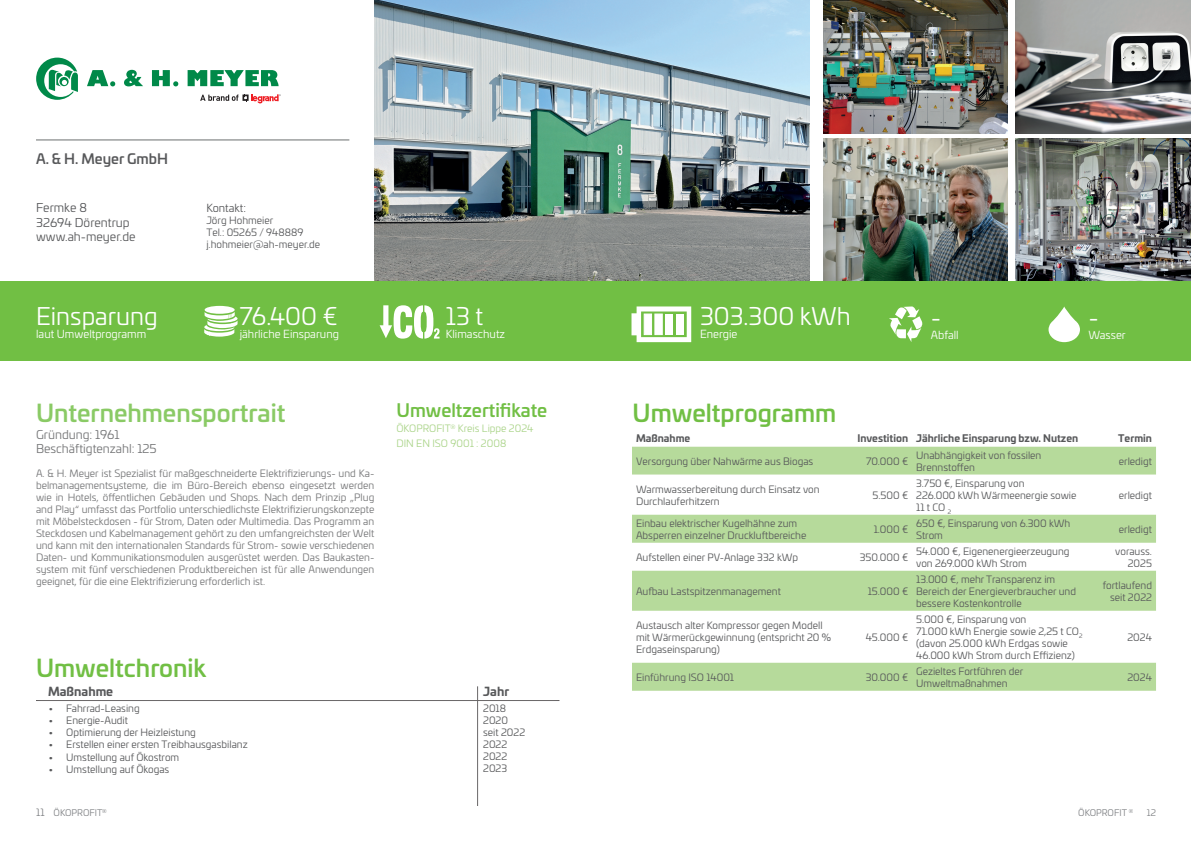
<style>
.page{position:relative;width:1191px;height:842px;background:#fff}
.page>*{position:absolute;margin:0;border:0;box-sizing:border-box;transform-origin:0 0}
.t1{font:500 24px "Univia Pro";color:#71bf44}
.t2{font:24px "Univia Pro";color:#fff}
.t3{font:500 18px "Univia Pro";color:#71bf44}
.t4{font:500 14px "Univia Pro";color:#57585a}
.t5{font:12px/14.4px "Univia Pro";color:#57585a}
.t6{font:700 12px "Univia Pro";color:#57585a}
.t7{font:11px "Univia Pro";color:#fff}
.t8{font:11px "Univia Pro";color:#57585a}
.t9{font:10px/12px "Univia Pro";color:#57585a}
.t10{font:700 10px "Univia Pro";color:#57585a}
.t11{font:10px/14.8px "Univia Pro";color:#aad489}
.t12{font:9px "Univia Pro";color:#808285}
.t13{font:5.2px "Univia Pro";color:#808285}
.s1{font-size:10px}
</style>
<div class="page">
<div style="left:0;top:281px;width:1191px;height:79px;background:#71bf44"></div>
<svg style="left:889px;top:306px;width:34px;height:36px"></svg>
<svg style="left:1048px;top:306px;width:32px;height:36px"></svg>
<svg style="left:631px;top:306px;width:60px;height:36px"></svg>
<div style="left:665px;top:314px;width:8px;height:21px;background:#fff"></div>
<div style="left:654px;top:314px;width:9px;height:21px;background:#fff;border:1px solid #fff"></div>
<div style="left:643px;top:314px;width:9px;height:21px;background:#fff;border:1px solid #fff"></div>
<div style="left:676px;top:314px;width:7px;height:21px;background:#fff"></div>
<hr style="left:34px;top:698px;width:526px;height:3px;background:#231f20;opacity:.75">
<hr style="left:475px;top:684px;width:3px;height:122px;background:#231f20;opacity:.75">
<hr style="left:36px;top:139px;width:313px;height:1px;background:#6b6f6f">
<div style="left:205px;top:306px;width:30px;height:8px;background:#fff;border-radius:50%"></div>
<svg style="left:204px;top:312px;width:33px;height:25px"></svg>
<svg style="left:379px;top:305px;width:61px;height:34px"></svg>
<div style="left:632px;top:447px;width:524px;height:28px;background:#b6da9b"></div>
<svg style="left:632px;top:514px;width:524px;height:1px"></svg>
<svg style="left:632px;top:515px;width:524px;height:176px;fill:#b6da9b"></svg>
<img style="left:1015px;top:0;width:176px;height:133px">
<img style="left:1015px;top:139px;width:176px;height:142px">
<img style="left:823px;top:139px;width:184px;height:142px">
<img style="left:823px;top:0;width:184px;height:133px">
<img style="left:374px;top:0;width:435px;height:281px">
<svg style="left:200px;top:94px;width:81px;height:9px"></svg>
<svg style="left:36px;top:58px;width:42px;height:42px"></svg>
<svg style="left:87px;top:70px;width:28px;height:16px"></svg>
<svg style="left:124px;top:70px;width:19px;height:16px"></svg>
<svg style="left:152px;top:70px;width:26px;height:16px"></svg>
<svg style="left:188px;top:70px;width:91px;height:16px"></svg>
<h3 class="t4" style="left:36px;top:148px;width:134px">A. &amp; H. Meyer GmbH</h3>
<p class="t5" style="left:36px;top:200px;width:101px">Fermke 8<br>32694 Dörentrup www.ah-meyer.de</p>
<h1 class="t2" style="left:36px;top:299px;width:123px">Einsparung</h1>
<p class="t7" style="left:36px;top:326px;width:112px">laut Umweltprogramm</p>
<p class="t8" style="left:206px;top:200px;width:41px">Kontakt:</p>
<p class="t9" style="left:206px;top:214px;width:115px">Jörg Hohmeier<br>Tel.: 05265 / 948889 j.hohmeier@ah-meyer.de</p>
<h1 class="t2" style="left:240px;top:299px;width:99px">76.400 €</h1>
<p class="t7" style="left:240px;top:326px;width:101px">jährliche Einsparung</p>
<h1 class="t2" style="left:446px;top:299px;width:39px">13 t</h1>
<p class="t7" style="left:446px;top:326px;width:61px">Klimaschutz</p>
<h1 class="t2" style="left:700px;top:299px;width:152px">303.300 kWh</h1>
<p class="t7" style="left:700px;top:326px;width:39px">Energie</p>
<h1 class="t2" style="left:930px;top:299px;width:12px">-</h1>
<p class="t7" style="left:930px;top:327px;width:29px">Abfall</p>
<h1 class="t2" style="left:1088px;top:299px;width:12px">-</h1>
<p class="t7" style="left:1088px;top:327px;width:39px">Wasser</p>
<h1 class="t1" style="left:36px;top:394px;width:251px">Unternehmensportrait</h1>
<p class="t5" style="left:36px;top:427px;width:122px">Gründung: 1961<br>Beschäftigtenzahl: 125</p>
<p class="t9" style="left:36px;top:467px;width:340px;text-align:justify">A. &amp; H. Meyer ist Spezialist für maßgeschneiderte Elektrifizierungs- und Ka&shy;belmanagementsysteme, die im Büro-Bereich ebenso eingesetzt werden wie in Hotels, öffentlichen Gebäuden und Shops. Nach dem Prinzip „Plug and Play“ umfasst das Portfolio unterschiedlichste Elektrifizierungskonzepte mit Möbelsteckdosen - für Strom, Daten oder Multimedia. Das Programm an Steckdosen und Kabelmanagement gehört zu den umfangreichsten der Welt und kann mit den internationalen Standards für Strom- sowie verschiedenen Daten- und Kommunikationsmodulen ausgerüstet werden. Das Baukasten&shy;system mit fünf verschiedenen Produktbereichen ist für alle Anwendungen geeignet, für die eine Elektrifizierung erforderlich ist.</p>
<h2 class="t3" style="left:396px;top:396px;width:152px">Umweltzertifikate</h2>
<p class="t11" style="left:396px;top:420px;width:139px">ÖKOPROFIT<sup>®</sup> Kreis Lippe 2024<br>DIN EN ISO 9001 : 2008</p>
<p class="t10" style="left:636px;top:431px;width:56px">Maßnahme</p>
<p class="t10" style="left:857px;top:431px;width:222px">Investition Jährliche Einsparung bzw. Nutzen</p>
<p class="t10" style="left:1118px;top:431px;width:35px">Termin</p>
<p class="t9" style="left:636px;top:455px;width:179px">Versorgung über Nahwärme aus Biogas</p>
<p class="t9" style="left:866px;top:455px;width:44px">70.000 €</p>
<p class="t9" style="left:916px;top:449px;width:127px">Unabhängigkeit von fossilen<br>Brennstoffen</p>
<p class="t9" style="left:1118px;top:455px;width:35px">erledigt</p>
<p class="t9" style="left:636px;top:483px;width:185px">Warmwasserbereitung durch Einsatz von<br>Durchlauferhitzern</p>
<p class="t9" style="left:872px;top:489px;width:37px">5.500 €</p>
<h1 class="t1" style="left:632px;top:394px;width:205px">Umweltprogramm</h1>
<p class="t9" style="left:916px;top:477px;width:162px">3.750 €, Einsparung von<br>226.000 kWh Wärmeenergie sowie<br>11 t CO <sub>2</sub></p>
<p class="t9" style="left:1118px;top:489px;width:35px">erledigt</p>
<p class="t9" style="left:636px;top:517px;width:172px">Einbau elektrischer Kugelhähne zum<br>Absperren einzelner Druckluftbereiche</p>
<p class="t9" style="left:873px;top:523px;width:36px">1.000 €</p>
<p class="t9" style="left:916px;top:517px;width:156px">650 €, Einsparung von 6.300 kWh<br>Strom</p>
<p class="t9" style="left:1118px;top:523px;width:35px">erledigt</p>
<p class="t9" style="left:636px;top:551px;width:164px">Aufstellen einer PV-Anlage 332 kWp</p>
<p class="t9" style="left:859px;top:551px;width:50px">350.000 €</p>
<p class="t9" style="left:916px;top:545px;width:155px">54.000 €, Eigenenergieerzeugung von 269.000 kWh Strom</p>
<p class="t9" style="left:1115px;top:545px;width:38px;text-align:right">vorauss.<br>2025</p>
<p class="t9" style="left:636px;top:585px;width:146px">Aufbau Lastspitzenmanagement</p>
<p class="t9" style="left:867px;top:585px;width:42px">15.000 €</p>
<p class="t9" style="left:916px;top:573px;width:161px">13.000 €, mehr Transparenz im<br>Bereich der Energieverbraucher und bessere Kostenkontrolle</p>
<p class="t9" style="left:1102px;top:579px;width:51px;text-align:right">fortlaufend seit 2022</p>
<h1 class="t1" style="left:36px;top:649px;width:172px">Umweltchronik</h1>
<p class="t6" style="left:48px;top:682px;width:67px">Maßnahme</p>
<p class="t6" style="left:483px;top:682px;width:27px">Jahr</p>
<p class="t9" style="left:48px;top:702px;width:93px">• Fahrrad-Leasing</p>
<p class="t9" style="left:48px;top:714px;width:81px">• Energie-Audit</p>
<p class="t9" style="left:48px;top:726px;width:149px">• Optimierung der Heizleistung</p>
<p class="t9" style="left:48px;top:738px;width:201px">• Erstellen einer ersten Treibhausgasbilanz</p>
<p class="t9" style="left:48px;top:750px;width:133px">• Umstellung auf Ökostrom</p>
<p class="t9" style="left:48px;top:762px;width:123px">• Umstellung auf Ökogas</p>
<p class="t12" style="left:36px;top:806px;width:72px"><span class="s1">11</span> ÖKOPROFIT<sup>®</sup></p>
<p class="t9" style="left:483px;top:702px;width:44px">2018<br>2020 seit 2022<br>2022<br>2022<br>2023</p>
<p class="t9" style="left:636px;top:619px;width:197px">Austausch alter Kompressor gegen Modell mit Wärmerückgewinnung (entspricht 20 %<br>Erdgaseinsparung)</p>
<p class="t9" style="left:865px;top:631px;width:44px">45.000 €</p>
<p class="t9" style="left:916px;top:613px;width:168px">5.000 €, Einsparung von<br>71.000 kWh Energie sowie 2,25 t CO<sub>2 </sub>(davon 25.000 kWh Erdgas sowie<br>46.000 kWh Strom durch Effizienz)</p>
<p class="t9" style="left:1127px;top:631px;width:26px">2024</p>
<p class="t9" style="left:636px;top:671px;width:100px">Einführung ISO 14001</p>
<p class="t9" style="left:865px;top:671px;width:44px">30.000 €</p>
<p class="t9" style="left:916px;top:665px;width:109px">Gezieltes Fortführen der<br>Umweltmaßnahmen</p>
<p class="t9" style="left:1127px;top:671px;width:26px">2024</p>
<p class="t12" style="left:1078px;top:806px;width:50px">ÖKOPROFIT</p>
<p class="t12" style="left:1147px;top:806px;width:11px">12</p>
<p class="t13" style="left:1129px;top:807px;width:6px">®</p>
</div>
